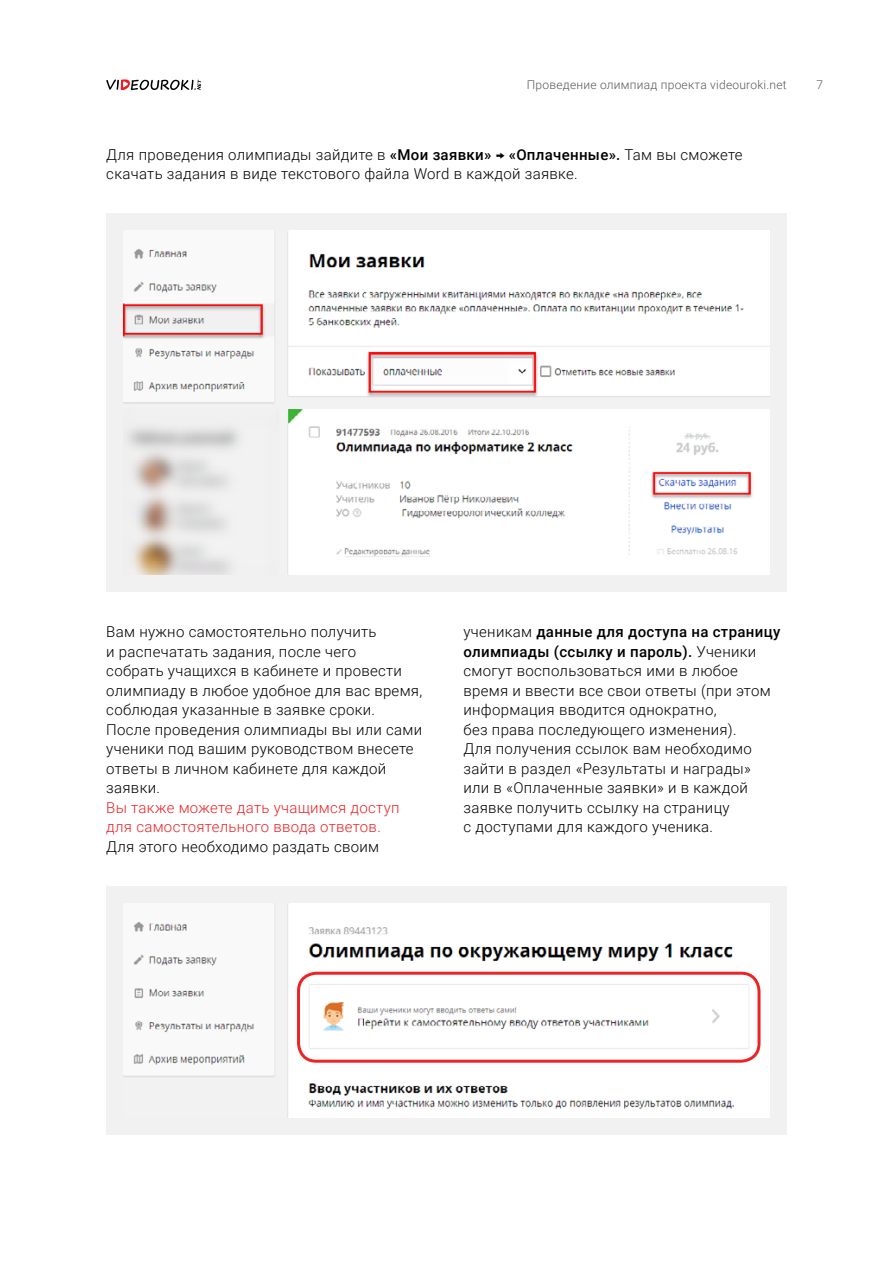
<style>
.page{position:relative;width:893px;height:1263px;background:#fff}
.page>*{position:absolute;margin:0;border:0;box-sizing:border-box;transform-origin:0 0}
.t1{font:300 15px/19.5px "Roboto";letter-spacing:.02em;color:#000}
.t2{font:300 15px/19.5px "Roboto";letter-spacing:.02em;color:#ed2325}
.t3{font:300 12px "Roboto";letter-spacing:.02em;color:#58595b}
.s1{font-weight:500}
.s2{font-family:"Proxima Nova"}
</style>
<div class="page">
<svg style="left:106px;top:79px;width:95px;height:11px"></svg>
<div style="left:106px;top:213px;width:681px;height:379px;background:#f1f1f2"></div>
<div style="left:106px;top:886px;width:681px;height:248px;background:#f1f1f2"></div>
<img style="left:123px;top:230px;width:647px;height:345px">
<img style="left:123px;top:903px;width:647px;height:214px">
<div style="left:297px;top:972px;width:463px;height:91px;border:3px solid #ed2325;border-radius:18px"></div>
<p class="t3" style="left:527px;top:77px;width:261px">Проведение олимпиад проекта videouroki.net</p>
<p class="t3" style="left:816px;top:77px;width:8px">7</p>
<p class="t1" style="left:106px;top:144px;width:638px">Для проведения олимпиады зайдите в <span class="s1">«Мои заявки»</span> <span class="s2">→</span> <span class="s1">«Оплаченные».</span> Там вы сможете скачать задания в виде текстового файла Word в каждой заявке.</p>
<p class="t1" style="left:106px;top:621px;width:317px">Вам нужно самостоятельно получить<br>и распечатать задания, после чего<br>собрать учащихся в кабинете и провести олимпиаду в любое удобное для вас время, соблюдая указанные в заявке сроки.<br>После проведения олимпиады вы или сами ученики под вашим руководством внесете ответы в личном кабинете для каждой заявки.</p>
<p class="t2" style="left:106px;top:797px;width:295px">Вы также можете дать учащимся доступ для самостоятельного ввода ответов.</p>
<p class="t1" style="left:106px;top:836px;width:274px">Для этого необходимо раздать своим</p>
<p class="t1" style="left:463px;top:621px;width:318px">ученикам <span class="s1">данные для доступа на страницу олимпиады (ссылку и пароль).</span> Ученики смогут воспользоваться ими в любое время и ввести все свои ответы (при этом информация вводится однократно,<br>без права последующего изменения).<br>Для получения ссылок вам необходимо зайти в раздел «Результаты и награды» или в «Оплаченные заявки» и в каждой заявке получить ссылку на страницу<br>с доступами для каждого ученика.</p>
</div>
